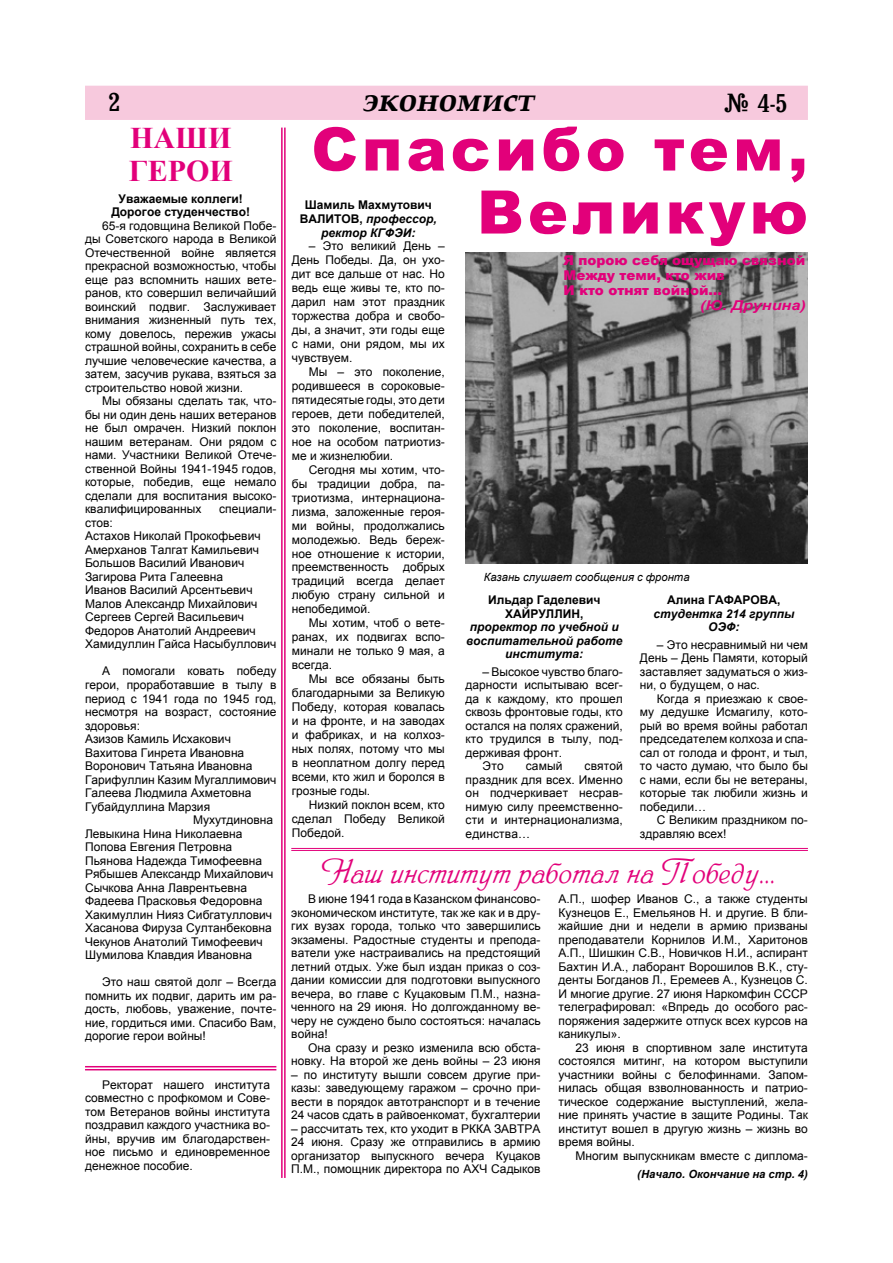
<style>
.page{position:relative;width:893px;height:1263px;background:#fff}
.page>*{position:absolute;margin:0;border:0;box-sizing:border-box;transform-origin:0 0}
.t1{font:900 60px/63px "Arial";letter-spacing:.07em;color:#e2007a;text-align:right}
.t2{font:33px "Heinrich Script";color:#e2007a}
.t3{font:italic 700 33px "Book Antiqua";color:#000}
.t4{font:700 30px/33px "Times New Roman";color:#e2007a}
.t5{font:25.5px "Bruskovaya Plain";color:#000}
.t6{font:900 13.5px/15px "Arial";color:#e2007a}
.t7{font:italic 700 13.5px "Arial";color:#e2007a;scale:1.2 1}
.t8{font:12px/13.5px "Arial";color:#000;text-align:justify}
.t9{font:700 12px/13.5px "Arial";color:#000;text-align:center}
.t10{font:italic 700 12px/13.5px "Arial";color:#000;text-align:center}
.t11{font:italic 11.25px "Arial";color:#000}
.t12{font:italic 700 11.25px "Arial";color:#000}
.s1{font-style:italic}
</style>
<div class="page">
<div style="left:85px;top:85px;width:723px;height:35px;background:#f7c9dd"></div>
<hr style="left:284px;top:128px;width:2px;height:1050px;background:#e2007a">
<hr style="left:281px;top:128px;width:2px;height:1050px;background:#e2007a">
<hr style="left:85px;top:1066px;width:191px;height:1px;background:#e2007a">
<hr style="left:85px;top:1069px;width:191px;height:1px;background:#e2007a">
<hr style="left:291px;top:848px;width:517px;height:1px;background:#e2007a">
<hr style="left:291px;top:850px;width:517px;height:1px;background:#e2007a">
<img style="left:466px;top:252px;width:342px;height:312px">
<h3 class="t5" style="left:108px;top:89px;width:13px">2</h3>
<h2 class="t3" style="left:362px;top:77px;width:181px">экономист</h2>
<h3 class="t5" style="left:724px;top:90px;width:65px">¹ 4-5</h3>
<h1 class="t1" style="left:311px;top:116px;width:498px">Спасибо тем,<br>Великую</h1>
<h3 class="t4" style="left:129px;top:121px;width:106px">Наши герои</h3>
<p class="t9" style="left:111px;top:192px;width:140px">Уважаемые коллеги!<br>Дорогое студенчество!</p>
<p class="t8" style="left:85px;top:219px;width:193px;text-indent:17px">65-я годовщина Великой Побе&shy;ды Советского народа в Великой Отечественной войне является прекрасной возможностью, чтобы еще раз вспомнить наших вете&shy;ранов, кто совершил величайший воинский подвиг. Заслуживает внимания жизненный путь тех, кому довелось, пережив ужасы страшной войны, сохранить в себе лучшие человеческие качества, а затем, засучив рукава, взяться за строительство новой жизни.</p>
<p class="t8" style="left:85px;top:395px;width:193px;text-indent:17px">Мы обязаны сделать так, что&shy;бы ни один день наших ветеранов не был омрачен. Низкий поклон нашим ветеранам. Они рядом с нами. Участники Великой Отече&shy;ственной Войны 1941-1945 годов, которые, победив, еще немало сделали для воспитания высоко&shy;квалифицированных</p>
<p class="t9" style="left:300px;top:198px;width:139px;line-height:14px">Шамиль Махмутович<br>Валитов, <span class="s1">профессор, ректор КГФЭИ:</span></p>
<p class="t8" style="left:292px;top:239px;width:155px;line-height:14px;text-indent:17px">– Это великий День – День Победы. Да, он ухо&shy;дит все дальше от нас. Но ведь еще живы те, кто по&shy;дарил нам этот праздник торжества добра и свобо&shy;ды, а значит, эти годы еще с нами, они рядом, мы их чувствуем.</p>
<p class="t8" style="left:292px;top:365px;width:155px;line-height:14px;text-indent:17px">Мы – это поколение, родившееся в сороковые&shy;пятидесятые годы, это дети героев, дети победителей, это поколение, воспитан&shy;ное на особом патриотиз&shy;ме и жизнелюбии.</p>
<p class="t8" style="left:292px;top:463px;width:155px;line-height:14px;text-indent:17px">Сегодня мы хотим, что&shy;бы традиции добра, па&shy;триотизма, интернациона&shy;лизма, заложенные героя&shy;ми войны, продолжались молодежью. Ведь береж&shy;ное отношение к истории, преемственность добрых традиций всегда делает любую страну сильной и непобедимой.</p>
<p class="t8" style="left:292px;top:616px;width:155px;line-height:14px;text-indent:17px">Мы хотим, чтоб о вете&shy;ранах, их подвигах вспо&shy;минали не только 9 мая, а всегда.</p>
<p class="t8" style="left:292px;top:672px;width:155px;line-height:14px;text-indent:17px">Мы все обязаны быть благодарными за Великую Победу, которая ковалась и на фронте, и на заводах и фабриках, и на колхоз&shy;ных полях, потому что мы в неоплатном долгу перед всеми, кто жил и боролся в грозные годы.</p>
<p class="t8" style="left:292px;top:798px;width:155px;line-height:14px;text-indent:17px">Низкий поклон всем, кто сделал Победу Великой Победой.</p>
<p class="t6" style="left:564px;top:253px;width:243px">Я порою себя ощущаю связной<br>Между теми, кто жив<br>И кто отнят войной…</p>
<p class="t7" style="left:700px;top:297px;width:90px">(Ю. Друнина)</p>
<p class="t8" style="left:219px;top:503px;width:59px">специали-</p>
<p class="t8" style="left:85px;top:516px;width:193px;text-align:left">стов:<br>Астахов Николай Прокофьевич<br>Амерханов Талгат Камильевич<br>Большов Василий Иванович<br>Загирова Рита Галеевна<br>Иванов Василий Арсентьевич<br>Малов Александр Михайлович<br>Сергеев Сергей Васильевич<br>Федоров Анатолий Андреевич<br>Хамидуллин Гайса Насыбуллович</p>
<p class="t8" style="left:102px;top:665px;width:176px">А помогали ковать победу</p>
<p class="t8" style="left:85px;top:678px;width:193px">герои, проработавшие в тылу в</p>
<p class="t8" style="left:85px;top:692px;width:193px">период с 1941 года по 1945 год,</p>
<p class="t8" style="left:85px;top:705px;width:193px">несмотря на возраст, состояние</p>
<p class="t8" style="left:85px;top:719px;width:56px">здоровья:</p>
<p class="t8" style="left:85px;top:732px;width:147px">Азизов Камиль Исхакович</p>
<p class="t8" style="left:85px;top:746px;width:161px">Вахитова Гинрета Ивановна</p>
<p class="t8" style="left:85px;top:759px;width:169px">Воронович Татьяна Ивановна</p>
<p class="t8" style="left:85px;top:773px;width:193px">Гарифуллин Казим Мугаллимович</p>
<p class="t8" style="left:85px;top:786px;width:168px">Галеева Людмила Ахметовна</p>
<p class="t8" style="left:85px;top:800px;width:127px">Губайдуллина Марзия</p>
<p class="t8" style="left:193px;top:813px;width:82px">Мухутдиновна</p>
<p class="t8" style="left:85px;top:827px;width:159px">Левыкина Нина Николаевна</p>
<p class="t8" style="left:85px;top:840px;width:149px">Попова Евгения Петровна</p>
<p class="t8" style="left:85px;top:854px;width:178px">Пьянова Надежда Тимофеевна</p>
<p class="t8" style="left:85px;top:867px;width:190px">Рябышев Александр Михайлович</p>
<p class="t8" style="left:85px;top:881px;width:164px">Сычкова Анна Лаврентьевна</p>
<p class="t8" style="left:85px;top:894px;width:179px">Фадеева Прасковья Федоровна</p>
<p class="t8" style="left:85px;top:908px;width:189px">Хакимуллин Нияз Сибгатуллович</p>
<p class="t8" style="left:85px;top:921px;width:188px">Хасанова Фируза Султанбековна</p>
<p class="t8" style="left:85px;top:935px;width:179px">Чекунов Анатолий Тимофеевич</p>
<p class="t8" style="left:85px;top:948px;width:169px">Шумилова Клавдия Ивановна</p>
<p class="t8" style="left:85px;top:975px;width:193px;text-indent:17px">Это наш святой долг – Всегда помнить их подвиг, дарить им ра&shy;дость, любовь, уважение, почте&shy;ние, гордиться ими. Спасибо Вам, дорогие герои войны!</p>
<p class="t11" style="left:484px;top:569px;width:207px">Казань слушает сообщения с фронта</p>
<p class="t9" style="left:667px;top:593px;width:115px">Алина Гафарова,</p>
<p class="t10" style="left:654px;top:607px;width:142px">студентка 214 группы<br>ОЭФ:</p>
<p class="t8" style="left:640px;top:638px;width:169px;text-indent:17px">– Это несравнимый ни чем День – День Памяти, который заставляет задуматься о жиз&shy;ни, о будущем, о нас.</p>
<p class="t8" style="left:640px;top:692px;width:169px;text-indent:17px">Когда я приезжаю к свое&shy;му дедушке Исмагилу, кото&shy;рый во время войны работал председателем колхоза и спа&shy;сал от голода и фронт, и тыл, то часто думаю, что было бы с нами, если бы не ветераны, которые так любили жизнь и победили…</p>
<p class="t8" style="left:640px;top:813px;width:169px;text-indent:17px">С Великим праздником по&shy;здравляю всех!</p>
<p class="t9" style="left:488px;top:593px;width:114px">Ильдар Гаделевич<br>Хайруллин,</p>
<p class="t10" style="left:466px;top:621px;width:158px">проректор по учебной и воспитательной работе института:</p>
<p class="t8" style="left:483px;top:665px;width:142px">– Высокое чувство благо-</p>
<p class="t8" style="left:466px;top:678px;width:159px">дарности испытываю всег-</p>
<p class="t8" style="left:466px;top:692px;width:159px">да к каждому, кто прошел</p>
<p class="t8" style="left:466px;top:705px;width:159px">сквозь фронтовые годы, кто</p>
<p class="t8" style="left:466px;top:719px;width:159px">остался на полях сражений,</p>
<p class="t8" style="left:466px;top:732px;width:159px">кто трудился в тылу, под-</p>
<p class="t8" style="left:466px;top:746px;width:98px">держивая фронт.</p>
<p class="t8" style="left:483px;top:759px;width:23px">Это</p>
<p class="t8" style="left:526px;top:759px;width:38px">самый</p>
<p class="t8" style="left:466px;top:759px;width:159px;text-indent:119px">святой праздник для всех. Именно он подчеркивает несрав&shy;нимую силу преемственно&shy;сти и интернационализма, единства…</p>
<h2 class="t2" style="left:322px;top:852px;width:457px">Наш институт работал на Победу…</h2>
<p class="t8" style="left:559px;top:892px;width:251px">А.П., шофер Иванов С., а также студенты Кузнецов Е., Емельянов Н. и другие. В бли&shy;жайшие дни и недели в армию призваны преподаватели Корнилов И.М., Харитонов А.П., Шишкин С.В., Новичков Н.И., аспирант Бахтин И.А., лаборант Ворошилов В.К., сту&shy;денты Богданов Л., Еремеев А., Кузнецов С.<br>И многие другие. 27 июня Наркомфин СССР телеграфировал: «Впредь до особого рас&shy;поряжения задержите отпуск всех курсов на каникулы».</p>
<p class="t8" style="left:559px;top:1041px;width:251px;text-indent:17px">23 июня в спортивном зале института состоялся митинг, на котором выступили участники войны с белофиннами. Запом&shy;нилась общая взволнованность и патрио&shy;тическое содержание выступлений, жела&shy;ние принять участие в защите Родины. Так институт вошел в другую жизнь – жизнь во время войны.</p>
<p class="t8" style="left:576px;top:1149px;width:234px">Многим выпускникам вместе с диплома-</p>
<p class="t8" style="left:291px;top:892px;width:251px;text-indent:17px">В июне 1941 года в Казанском финансово&shy;экономическом институте, так же как и в дру&shy;гих вузах города, только что завершились экзамены. Радостные студенты и препода&shy;ватели уже настраивались на предстоящий летний отдых. Уже был издан приказ о соз&shy;дании комиссии для подготовки выпускного вечера, во главе с Куцаковым П.М., назна&shy;ченного на 29 июня. Но долгожданному ве&shy;черу не суждено было состояться: началась война!</p>
<p class="t8" style="left:291px;top:1041px;width:251px;text-align:right">Она сразу и резко изменила всю обста&shy;новку. На второй же день войны – 23 июня</p>
<p class="t8" style="left:291px;top:1068px;width:251px">– по институту вышли совсем другие при&shy;казы: заведующему гаражом – срочно при&shy;вести в порядок автотранспорт и в течение 24 часов сдать в райвоенкомат, бухгалтерии</p>
<p class="t8" style="left:291px;top:1122px;width:251px">– рассчитать тех, кто уходит в РККА ЗАВТРА 24 июня. Сразу же отправились в армию организатор выпускного вечера Куцаков П.М., помощник директора по АХЧ Садыков</p>
<p class="t8" style="left:85px;top:1078px;width:186px;text-indent:17px">Ректорат нашего института совместно с профкомом и Сове&shy;том Ветеранов войны института поздравил каждого участника во&shy;йны, вручив им благодарствен&shy;ное письмо и единовременное денежное пособие.</p>
<p class="t12" style="left:637px;top:1167px;width:172px">(Начало. Окончание на стр. 4)</p>
</div>
